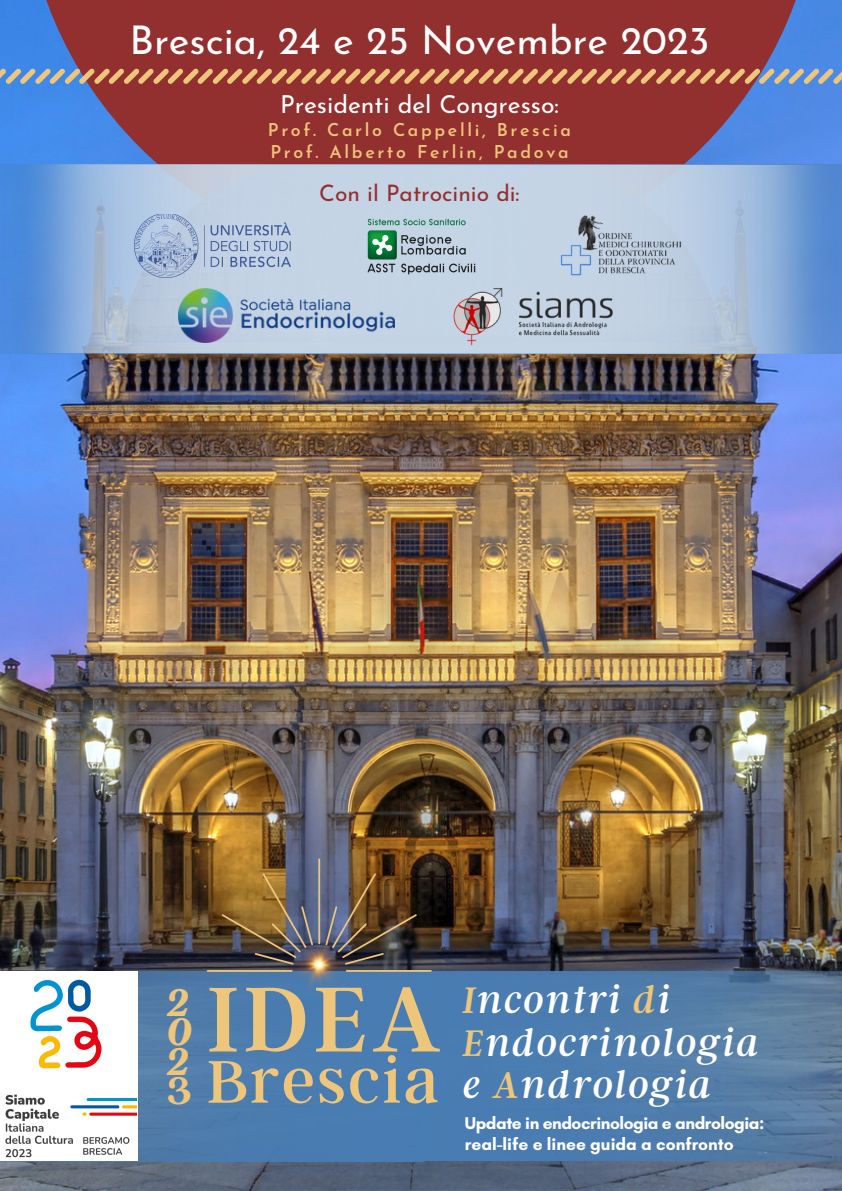
<style>
.page{position:relative;width:842px;height:1191px;background:#fff}
.page>*{position:absolute;margin:0;border:0;box-sizing:border-box;transform-origin:0 0}
.t1{font:102.8px "Argent CF";color:#edc57b}
.t2{font:67.2px "Argent CF";letter-spacing:.04em;color:#edc57b}
.t3{font:italic 700 42.6px "Argent CF";color:#edc57b}
.t4{font:700 42.6px "Argent CF";color:#edc57b}
.t5{font:italic 41.2px "Argent CF";letter-spacing:.04em;color:#fff}
.t6{font:39.6px "Josefin Sans";color:#fff}
.t7{font:24.8px "Josefin Sans";color:#fff}
.t8{font:22.8px "Josefin Sans";color:#922f2f}
.t9{font:600 17.6px "Josefin Sans";letter-spacing:.15em;color:#edc57b}
.t10{font:700 17.4px "Glacial Indifference";letter-spacing:-.025em;color:#fff}
.t11{font:700 17.4px "Glacial Indifference";color:#fff}
.s1{color:#edc57b}
</style>
<div class="page">
<img style="left:0;top:0;width:842px;height:1191px">
<svg style="left:23px;top:0;width:796px;height:160px;background:#853e4e"></svg>
<svg style="left:0;top:68px;width:842px;height:16px;background:#ae7763"></svg>
<img style="left:0;top:160px;width:842px;height:4px">
<img style="left:423px;top:972px;width:419px;height:189px">
<img style="left:137px;top:972px;width:286px;height:189px">
<img style="left:207px;top:858px;width:224px;height:114px">
<img style="left:280px;top:931px;width:78px;height:68px">
<div style="left:0;top:972px;width:137px;height:189px;background:#fff"></div>
<img style="left:5px;top:979px;width:132px;height:179px">
<img style="left:0;top:164px;width:842px;height:190px">
<img style="left:359px;top:214px;width:125px;height:65px">
<img style="left:447px;top:283px;width:171px;height:63px">
<img style="left:134px;top:214px;width:156px;height:63px">
<img style="left:552px;top:209px;width:140px;height:71px">
<img style="left:179px;top:288px;width:216px;height:54px">
<p class="t6" style="left:129px;top:24px;width:581px">Brescia, 24 e 25 Novembre 2023</p>
<p class="t7" style="left:280px;top:94px;width:280px">Presidenti del Congresso:</p>
<p class="t9" style="left:268px;top:123px;width:305px">Prof. Carlo Cappelli, Brescia</p>
<p class="t9" style="left:270px;top:144px;width:300px">Prof. Alberto Ferlin, Padova</p>
<p class="t8" style="left:319px;top:184px;width:202px">Con il Patrocinio di:</p>
<p class="t3" style="left:167px;top:975px;width:24px">2</p>
<p class="t3" style="left:167px;top:1004px;width:27px">0</p>
<p class="t3" style="left:167px;top:1033px;width:24px">2</p>
<p class="t4" style="left:167px;top:1063px;width:26px">3</p>
<p class="t1" style="left:207px;top:952px;width:235px">IDEA</p>
<p class="t2" style="left:207px;top:1038px;width:233px">Brescia</p>
<p class="t5" style="left:462px;top:973px;width:209px"><span class="s1">I</span>ncontri <span class="s1">d</span>i</p>
<p class="t5" style="left:462px;top:1016px;width:298px"><span class="s1">E</span>ndocrinologia</p>
<p class="t5" style="left:462px;top:1058px;width:250px">e <span class="s1">A</span>ndrologia</p>
<p class="t10" style="left:465px;top:1113px;width:301px">Update in endocrinologia e andrologia:</p>
<p class="t11" style="left:465px;top:1133px;width:270px">real-life e linee guida a confronto</p>
</div>
